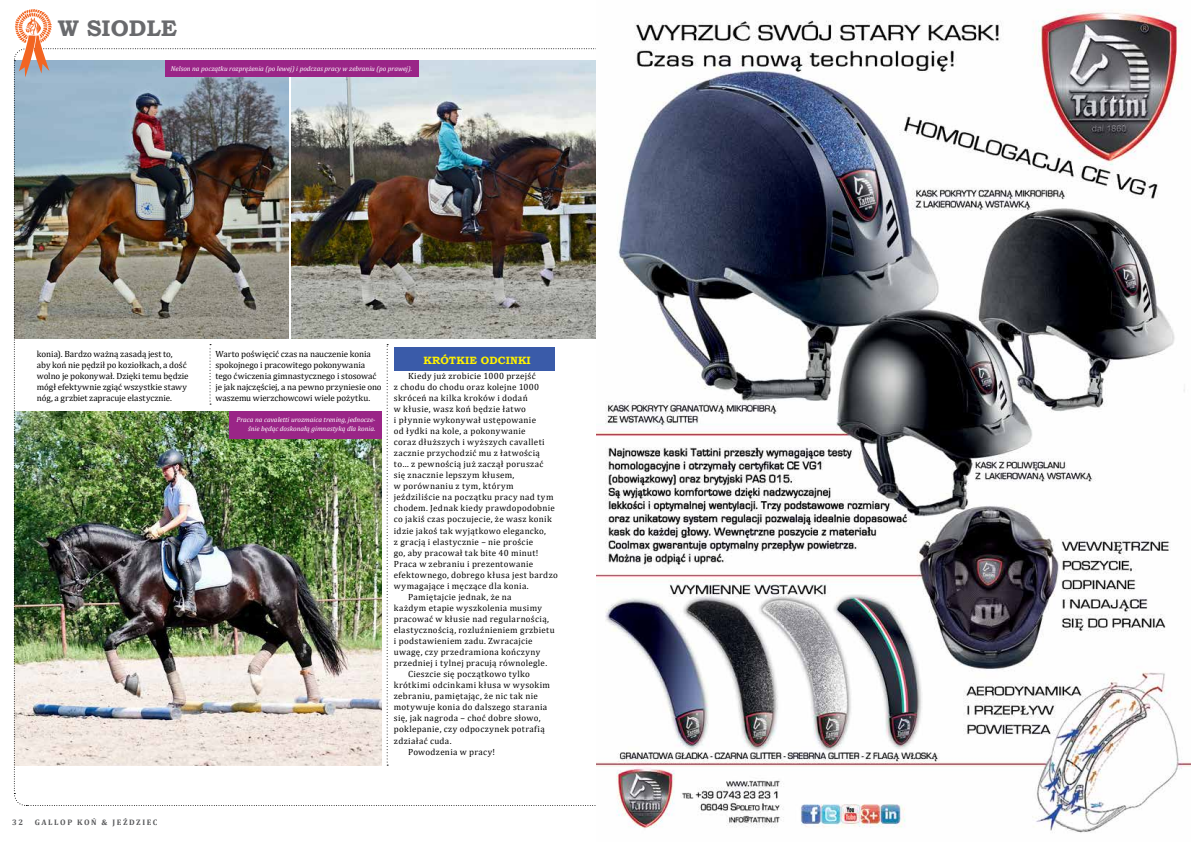
<style>
.page{position:relative;width:1191px;height:842px;background:#fff}
.page>*{position:absolute;margin:0;border:0;box-sizing:border-box;transform-origin:0 0}
.t1{font:700 22.6px "Bookman Old Style";color:#696a6d}
.t2{font:700 10.6px "Bookman Old Style";letter-spacing:.01em;color:#fff200}
.t3{font:9px "Cambria";letter-spacing:.03em;color:#000}
.t4{font:9px/11.1px "Cambria";letter-spacing:-.005em;color:#000}
.t5{font:9px/11.1px "Cambria";color:#000}
.t6{font:700 8px "Cambria";letter-spacing:.2em;color:#58595b}
.t7{font:italic 7px/8.4px "Cambria";color:#fff;text-align:right}
</style>
<div class="page">
<img style="left:14px;top:9px;width:582px;height:797px">
<img style="left:596px;top:9px;width:595px;height:824px">
<h1 class="t1" style="left:58px;top:12px;width:121px">W SIODLE</h1>
<p class="t7" style="left:171px;top:64px;width:243px">Nelson na początku rozprężenia (po lewej) i podczas pracy w zebraniu (po prawej).</p>
<p class="t5" style="left:37px;top:348px;width:153px">konia). Bardzo ważną zasadą jest to, aby koń nie pędził po koziołkach, a dość wolno je pokonywał. Dzięki temu będzie mógł efektywnie zgiąć wszystkie stawy nóg, a grzbiet zapracuje elastycznie.</p>
<p class="t4" style="left:215px;top:348px;width:168px">Warto poświęcić czas na nauczenie konia spokojnego i pracowitego pokonywania tego ćwiczenia gimnastycznego i stosować je jak najczęściej, a na pewno przyniesie ono waszemu wierzchowcowi wiele pożytku.</p>
<p class="t2" style="left:423px;top:352px;width:109px">KRÓTKIE ODCINKI</p>
<p class="t3" style="left:408px;top:370px;width:129px">Kiedy już zrobicie 1000 przejść</p>
<p class="t3" style="left:394px;top:381px;width:147px">z chodu do chodu oraz kolejne 1000</p>
<p class="t3" style="left:394px;top:392px;width:135px">skróceń na kilka kroków i dodań</p>
<p class="t3" style="left:394px;top:403px;width:134px">w kłusie, wasz koń będzie łatwo</p>
<p class="t3" style="left:394px;top:415px;width:144px">i płynnie wykonywał ustępowanie</p>
<p class="t3" style="left:394px;top:426px;width:133px">od łydki na kole, a pokonywanie</p>
<p class="t3" style="left:394px;top:437px;width:152px">coraz dłuższych i wyższych cavalleti</p>
<p class="t3" style="left:394px;top:448px;width:148px">zacznie przychodzić mu z łatwością</p>
<p class="t3" style="left:394px;top:459px;width:151px">to… z pewnością już zaczął poruszać</p>
<p class="t3" style="left:394px;top:470px;width:122px">się znacznie lepszym kłusem,</p>
<p class="t3" style="left:394px;top:481px;width:121px">w porównaniu z tym, którym</p>
<p class="t3" style="left:394px;top:492px;width:161px">jeździliście na początku pracy nad tym</p>
<p class="t3" style="left:394px;top:503px;width:162px">chodem. Jednak kiedy prawdopodobnie</p>
<p class="t3" style="left:394px;top:514px;width:159px">co jakiś czas poczujecie, że wasz konik</p>
<p class="t3" style="left:394px;top:525px;width:154px">idzie jakoś tak wyjątkowo elegancko,</p>
<p class="t3" style="left:394px;top:536px;width:141px">z gracją i elastycznie – nie proście</p>
<p class="t3" style="left:394px;top:547px;width:146px">go, aby pracował tak bite 40 minut!</p>
<p class="t3" style="left:394px;top:558px;width:141px">Praca w zebraniu i prezentowanie</p>
<p class="t3" style="left:394px;top:569px;width:165px">efektownego, dobrego kłusa jest bardzo</p>
<p class="t3" style="left:394px;top:580px;width:136px">wymagające i męczące dla konia.</p>
<p class="t3" style="left:408px;top:591px;width:105px">Pamiętajcie jednak, że na</p>
<p class="t3" style="left:394px;top:602px;width:150px">każdym etapie wyszkolenia musimy</p>
<p class="t3" style="left:394px;top:613px;width:157px">pracować w kłusie nad regularnością,</p>
<p class="t3" style="left:394px;top:625px;width:162px">elastycznością, rozluźnieniem grzbietu</p>
<p class="t3" style="left:394px;top:636px;width:140px">i podstawieniem zadu. Zwracajcie</p>
<p class="t3" style="left:394px;top:647px;width:148px">uwagę, czy przedramiona kończyny</p>
<p class="t3" style="left:394px;top:658px;width:155px">przedniej i tylnej pracują równolegle.</p>
<p class="t3" style="left:408px;top:669px;width:123px">Cieszcie się początkowo tylko</p>
<p class="t3" style="left:394px;top:680px;width:158px">krótkimi odcinkami kłusa w wysokim</p>
<p class="t3" style="left:394px;top:691px;width:145px">zebraniu, pamiętając, że nic tak nie</p>
<p class="t3" style="left:394px;top:702px;width:155px">motywuje konia do dalszego starania</p>
<p class="t3" style="left:394px;top:713px;width:148px">się, jak nagroda – choć dobre słowo,</p>
<p class="t3" style="left:394px;top:724px;width:152px">poklepanie, czy odpoczynek potrafią</p>
<p class="t3" style="left:394px;top:735px;width:59px">zdziałać cuda.</p>
<p class="t3" style="left:408px;top:746px;width:89px">Powodzenia w pracy!</p>
<p class="t7" style="left:237px;top:416px;width:140px">Praca na cavaletti urozmaica trening, jednocze&shy;śnie będąc doskonałą gimnastyką dla konia.</p>
<p class="t6" style="left:12px;top:817px;width:13px">32</p>
<p class="t6" style="left:35px;top:817px;width:124px">GALLOP KOŃ &amp; JEŹDZIEC</p>
</div>
